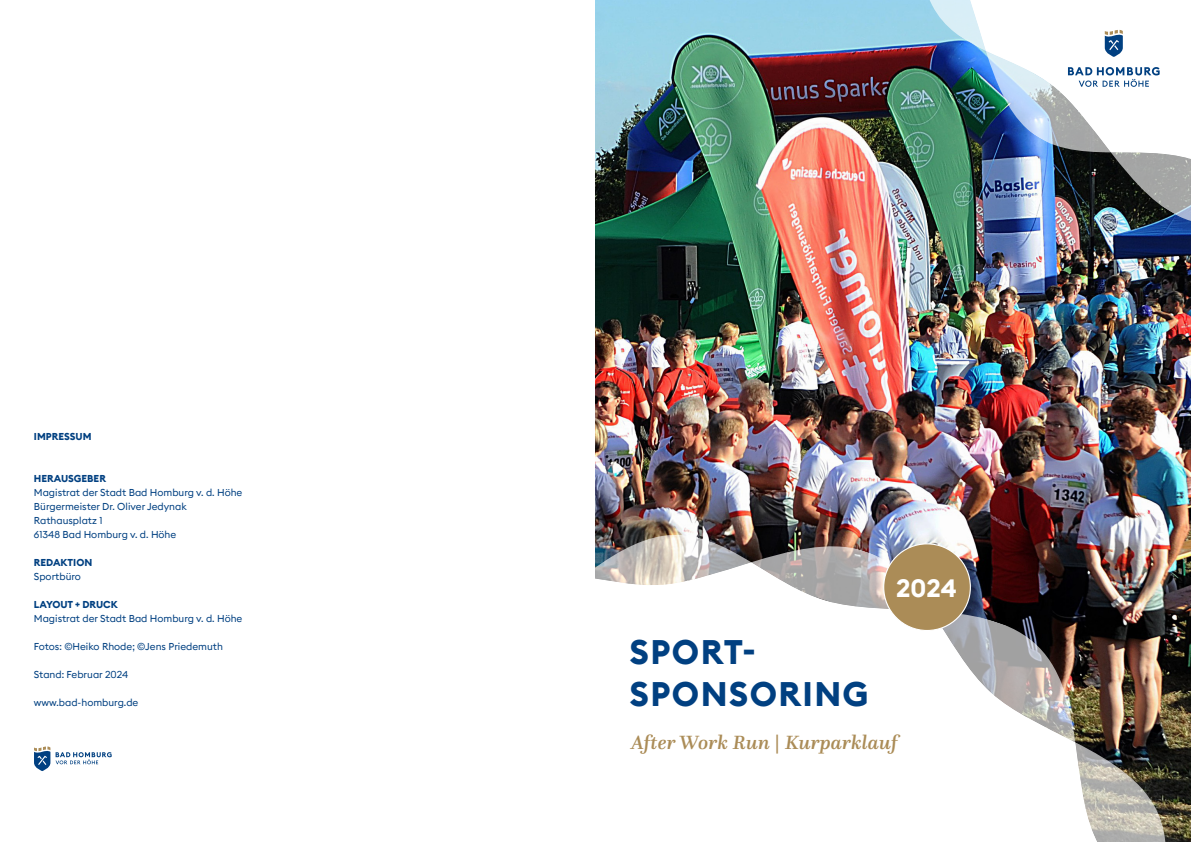
<style>
.page{position:relative;width:1191px;height:842px;background:#fff}
.page>*{position:absolute;margin:0;border:0;box-sizing:border-box;transform-origin:0 0}
._01_Bold_34pt__Blau{font:700 34px "Euclid Square";letter-spacing:.04em;color:#014081}
._01_bold_14pt_weiss{font:700 25px "Euclid Square";color:#fff}
._01_Headline_Medium_Italic_24pt__Gold{font:italic 500 20px "Questa";letter-spacing:.01em;color:#ab8c57}
._03_Fließtext_Regular_10pt{font:10px/14px "Euclid Square";color:#014081}
._03_Fließtext_Regular_10pt-2{font:700 10px "Euclid Square";color:#014081}
</style>
<div class="page">
<img style="left:595px;top:0;width:596px;height:842px">
<img style="left:595px;top:531px;width:576px;height:311px">
<svg style="left:595px;top:562px;width:558px;height:280px"></svg>
<img style="left:901px;top:0;width:17px;height:205px">
<img style="left:918px;top:0;width:273px;height:228px">
<svg style="left:34px;top:746px;width:16px;height:25px"></svg>
<svg style="left:56px;top:752px;width:56px;height:12px"></svg>
<div style="left:883px;top:544px;width:87px;height:86px;background:#ab8c57;border-radius:50%"></div>
<p class="_03_Fließtext_Regular_10pt-2" style="left:34px;top:430px;width:59px">IMPRESSUM</p>
<p class="_03_Fließtext_Regular_10pt-2" style="left:34px;top:472px;width:74px">HERAUSGEBER</p>
<p class="_03_Fließtext_Regular_10pt" style="left:34px;top:485px;width:210px">Magistrat der Stadt Bad Homburg v. d. Höhe<br>Bürgermeister Dr. Oliver Jedynak</p>
<p class="_03_Fließtext_Regular_10pt" style="left:34px;top:513px;width:70px">Rathausplatz 1</p>
<p class="_03_Fließtext_Regular_10pt" style="left:34px;top:527px;width:144px">61348 Bad Homburg v. d. Höhe</p>
<p class="_03_Fließtext_Regular_10pt-2" style="left:34px;top:556px;width:60px">REDAKTION</p>
<p class="_03_Fließtext_Regular_10pt" style="left:34px;top:569px;width:49px">Sportbüro</p>
<p class="_03_Fließtext_Regular_10pt-2" style="left:34px;top:598px;width:85px">LAYOUT + DRUCK</p>
<p class="_03_Fließtext_Regular_10pt" style="left:34px;top:611px;width:210px">Magistrat der Stadt Bad Homburg v. d. Höhe</p>
<p class="_03_Fließtext_Regular_10pt" style="left:34px;top:639px;width:190px">Fotos: ©Heiko Rhode; ©Jens Priedemuth</p>
<p class="_03_Fließtext_Regular_10pt" style="left:34px;top:667px;width:96px">Stand: Februar 2024</p>
<p class="_03_Fließtext_Regular_10pt" style="left:34px;top:695px;width:106px">www.bad-homburg.de</p>
<p class="_01_Bold_34pt__Blau" style="left:629px;top:630px;width:128px">SPORT-</p>
<p class="_01_Bold_34pt__Blau" style="left:629px;top:672px;width:240px">SPONSORING</p>
<p class="_01_bold_14pt_weiss" style="left:896px;top:572px;width:62px">2024</p>
<p class="_01_Headline_Medium_Italic_24pt__Gold" style="left:631px;top:729px;width:268px">After Work Run | Kurparklauf</p>
</div>
